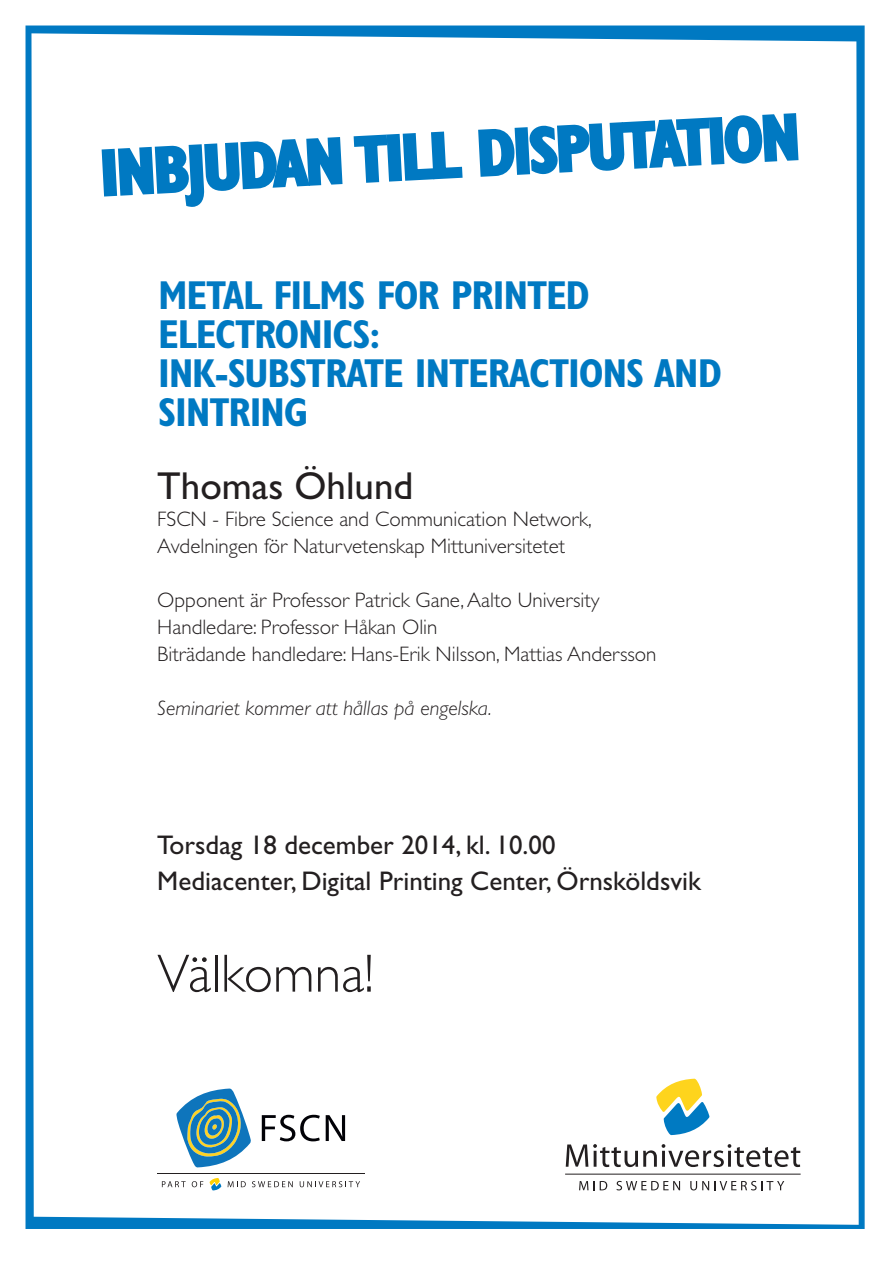
<style>
.page{position:relative;width:893px;height:1263px;background:#fff}
.page>*{position:absolute;margin:0;border:0;box-sizing:border-box;transform-origin:0 0}
.t1{font:700 condensed 64.5px "Gill Sans Std";color:#0079c2}
.t2{font:300 54px "Gill Sans Std";color:#231f20}
.t3{font:700 condensed 40.5px/39px "Gill Sans Std";letter-spacing:-.03em;color:#0079c2}
.t4{font:39px "Gill Sans Std";color:#231f20}
.t5{font:27px "Gill Sans Std";color:#231f20}
.t6{font:300 21px "Gill Sans Std";color:#231f20}
.t7{font:italic 300 21px "Gill Sans Std";color:#231f20}
</style>
<div class="page">
<div style="left:26px;top:26px;width:839px;height:1203px;background:#0079c2"></div>
<div style="left:31px;top:33px;width:828px;height:1192px;background:#fff"></div>
<svg style="left:100px;top:135px;width:244px;height:73px"></svg>
<svg style="left:352px;top:130px;width:112px;height:54px"></svg>
<svg style="left:476px;top:111px;width:324px;height:67px"></svg>
<svg style="left:210px;top:1178px;width:11px;height:12px"></svg>
<svg style="left:162px;top:1181px;width:24px;height:6px"></svg>
<svg style="left:192px;top:1181px;width:11px;height:6px"></svg>
<svg style="left:228px;top:1181px;width:18px;height:6px"></svg>
<svg style="left:252px;top:1181px;width:41px;height:6px"></svg>
<svg style="left:300px;top:1181px;width:60px;height:6px"></svg>
<hr style="left:157px;top:1173px;width:208px;height:1px;background:#231f20">
<svg style="left:262px;top:1115px;width:58px;height:26px;background:#b4b4b5"></svg>
<svg style="left:326px;top:1115px;width:19px;height:26px"></svg>
<svg style="left:176px;top:1088px;width:75px;height:79px"></svg>
<svg style="left:656px;top:1079px;width:54px;height:56px"></svg>
<svg style="left:566px;top:1144px;width:234px;height:23px;background:#bfbebf"></svg>
<hr style="left:565px;top:1174px;width:236px;height:1px;background:#231f20">
<svg style="left:579px;top:1181px;width:28px;height:9px"></svg>
<svg style="left:616px;top:1181px;width:64px;height:9px"></svg>
<svg style="left:690px;top:1181px;width:94px;height:9px"></svg>
<p class="t1" style="left:98px;top:135px;width:703px;rotate:-3deg">INBJUDAN TILL DISPUTATION</p>
<p class="t3" style="left:158px;top:276px;width:433px">METAL FILMS FOR PRINTED</p>
<p class="t3" style="left:158px;top:315px;width:224px">ELECTRONICS:</p>
<p class="t3" style="left:158px;top:354px;width:565px">INK-SUBSTRATE INTERACTIONS AND<br>SINTRING</p>
<p class="t4" style="left:157px;top:464px;width:258px">Thomas Öhlund</p>
<p class="t6" style="left:157px;top:507px;width:436px">FSCN - Fibre Science and Communication Network,</p>
<p class="t6" style="left:157px;top:534px;width:409px">Avdelningen för Naturvetenskap Mittuniversitetet</p>
<p class="t6" style="left:157px;top:588px;width:444px">Opponent är Professor Patrick Gane, Aalto University</p>
<p class="t6" style="left:157px;top:615px;width:282px">Handledare: Professor Håkan Olin</p>
<p class="t6" style="left:157px;top:642px;width:501px">Biträdande handledare: Hans-Erik Nilsson, Mattias Andersson</p>
<p class="t7" style="left:157px;top:697px;width:336px">Seminariet kommer att hållas på engelska.</p>
<p class="t5" style="left:157px;top:829px;width:400px">Torsdag 18 december 2014, kl. 10.00</p>
<p class="t5" style="left:157px;top:865px;width:545px">Mediacenter, Digital Printing Center, Örnsköldsvik</p>
<p class="t2" style="left:157px;top:943px;width:218px">Välkomna!</p>
</div>
